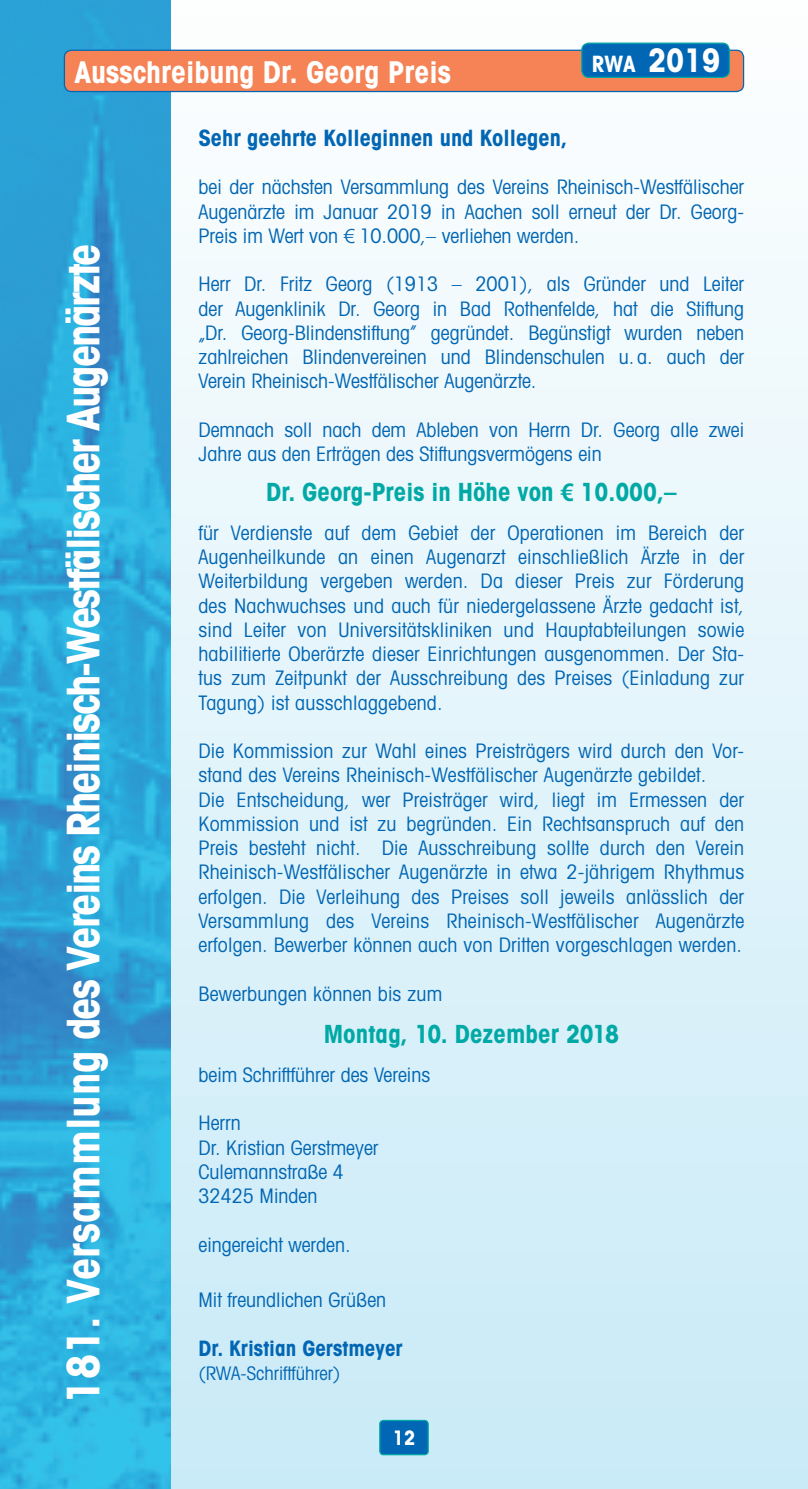
<style>
.page{position:relative;width:808px;height:1489px;background:#fff}
.page>*{position:absolute;margin:0;border:0;box-sizing:border-box;transform-origin:0 0}
.t1{font:700 condensed 45px "Avant Garde";letter-spacing:-.05em;color:#fff}
.t2{font:700 condensed 32.5px "Avant Garde";color:#fff}
.t3{font:700 condensed 30px "Avant Garde";color:#fff}
.t4{font:700 condensed 25px "Avant Garde";color:#00a9a5}
.t5{font:700 condensed 22.5px "Avant Garde";color:#0166b3}
.t6{font:700 condensed 21.25px "Avant Garde";color:#0166b3}
.t7{font:condensed 20px/24.2px "Avant Garde";letter-spacing:.01em;color:#0166b3;text-align:justify}
.t8{font:700 condensed 20px "Avant Garde";color:#fff}
.t9{font:condensed 18.75px "Avant Garde";color:#0166b3}
.s1{font-size:22.5px}
.s2{font-family:"Linotype Euro Font Ato F";font-stretch:normal}
.s3{font-family:"Linotype Euro Font Ato F";font-weight:400;font-stretch:normal}
</style>
<div class="page">
<div style="left:0;top:0;width:808px;height:1488px;background:linear-gradient(to bottom,#fcfefe,#c8eaf7)"></div>
<img style="left:0;top:0;width:170px;height:1488px">
<div style="left:64px;top:50px;width:679px;height:41px;background:#f58355;border-radius:7px"></div>
<div style="left:64px;top:50px;width:680px;height:42px;border:1px solid #0166b3;border-radius:7px"></div>
<div style="left:582px;top:43px;width:147px;height:34px;background:#0166b3;border-radius:7px"></div>
<div style="left:581px;top:43px;width:149px;height:35px;border:1px solid #00a9a5;border-radius:7px"></div>
<div style="left:380px;top:1420px;width:48px;height:34px;background:#0166b3;border-radius:4px"></div>
<div style="left:379px;top:1419px;width:50px;height:36px;border:1px solid #00a9a5;border-radius:4px"></div>
<svg style="left:807px;top:0;width:1px;height:1488px"></svg>
<h3 class="t3" style="left:74px;top:53px;width:378px">Ausschreibung Dr. Georg Preis</h3>
<h2 class="t2" style="left:592px;top:40px;width:130px"><span class="s1">RWA</span> 2019</h2>
<h1 class="t1" style="left:55px;top:1403px;width:1161px;rotate:-90deg">181. Versammlung des Vereins Rheinisch-Westfälischer Augenärzte</h1>
<p class="t5" style="left:198px;top:123px;width:370px">Sehr geehrte Kolleginnen und Kollegen,</p>
<p class="t7" style="left:198px;top:175px;width:547px">bei der nächsten Versammlung des Vereins Rheinisch-Westfälischer Augenärzte im Januar 2019 in Aachen soll erneut der Dr. Georg-Preis im Wert von <span class="s2">1</span> 10.000,– verliehen werden.</p>
<p class="t7" style="left:198px;top:272px;width:547px">Herr Dr. Fritz Georg (1913 – 2001), als Gründer und Leiter der Augenklinik Dr. Georg in Bad Rothenfelde, hat die Stiftung „Dr. Georg-Blindenstiftung” gegründet. Begünstigt wurden neben zahlreichen Blindenvereinen und Blindenschulen u. a. auch der Verein Rheinisch-Westfälischer Augenärzte.</p>
<p class="t7" style="left:198px;top:417px;width:547px">Demnach soll nach dem Ableben von Herrn Dr. Georg alle zwei<br>Jahre aus den Erträgen des Stiftungsvermögens ein</p>
<p class="t4" style="left:266px;top:475px;width:412px">Dr. Georg-Preis in Höhe von <span class="s3">w</span> 10.000,–</p>
<p class="t7" style="left:198px;top:520px;width:547px">für Verdienste auf dem Gebiet der Operationen im Bereich der Augenheilkunde an einen Augenarzt einschließlich Ärzte in der Weiterbildung vergeben werden. Da dieser Preis zur Förderung des Nachwuchses und auch für niedergelassene Ärzte gedacht ist, sind Leiter von Universitätskliniken und Hauptabteilungen sowie habilitierte Oberärzte dieser Einrichtungen ausgenommen. Der Sta&shy;tus zum Zeitpunkt der Ausschreibung des Preises (Einladung zur Tagung) ist ausschlaggebend.</p>
<p class="t7" style="left:198px;top:738px;width:547px;text-align:left">Die Kommission zur Wahl eines Preisträgers wird durch den Vor&shy;stand des Vereins Rheinisch-Westfälischer Augenärzte gebildet.<br>Die Entscheidung, wer Preisträger wird, liegt im Ermessen der Kommission und ist zu begründen. Ein Rechtsanspruch auf den Preis besteht nicht. Die Ausschreibung sollte durch den Verein Rheinisch-Westfälischer Augenärzte in etwa 2-jährigem Rhythmus erfolgen. Die Verleihung des Preises soll jeweils anlässlich der Versammlung des Vereins Rheinisch-Westfälischer Augenärzte erfolgen. Bewerber können auch von Dritten vorgeschlagen werden.</p>
<p class="t7" style="left:198px;top:980px;width:245px">Bewerbungen können bis zum</p>
<p class="t4" style="left:324px;top:1017px;width:297px">Montag, 10. Dezember 2018</p>
<p class="t7" style="left:198px;top:1062px;width:233px">beim Schriftführer des Vereins</p>
<p class="t7" style="left:198px;top:1110px;width:181px;text-align:left">Herrn<br>Dr. Kristian Gerstmeyer<br>Culemannstraße 4<br>32425 Minden</p>
<p class="t7" style="left:198px;top:1231px;width:154px">eingereicht werden.</p>
<p class="t7" style="left:198px;top:1287px;width:189px">Mit freundlichen Grüßen</p>
<p class="t6" style="left:198px;top:1334px;width:206px">Dr. Kristian Gerstmeyer</p>
<p class="t9" style="left:198px;top:1361px;width:144px">(RWA-Schriftführer)</p>
<p class="t8" style="left:393px;top:1424px;width:24px">12</p>
</div>
